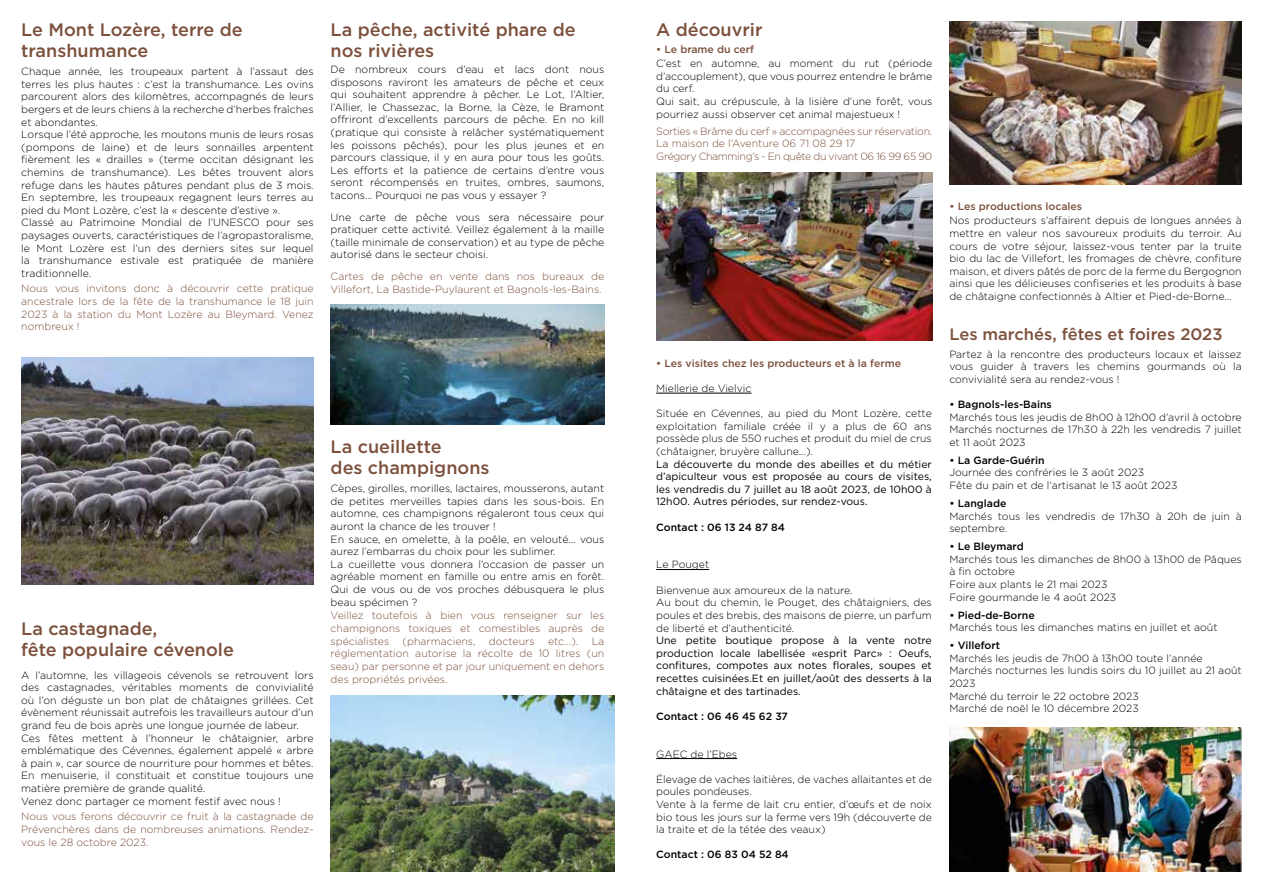
<style>
.page{position:relative;width:1263px;height:893px;background:#fff}
.page>*{position:absolute;margin:0;border:0;box-sizing:border-box;transform-origin:0 0}
.t1{font:500 18px/21.6px "Gotham";color:#7c503c}
.t2{font:500 16.5px "Gotham";color:#7c503c}
.t3{font:300 10.5px/12.6px "Gotham";color:#000}
.t4{font:300 10.5px/12.6px "Gotham";color:#7c503c;text-align:justify}
.t5{font:10.5px/12.6px "Gotham";color:#000;text-align:justify}
.t6{font:500 10.5px "Gotham";color:#000}
.t7{font:300 10.5px/12.6px "Gotham";letter-spacing:-.02em;color:#7c503c}
.t8{font:500 10.5px "Gotham";color:#7c503c}
</style>
<div class="page">
<img style="left:21px;top:358px;width:293px;height:227px">
<img style="left:331px;top:696px;width:283px;height:176px">
<img style="left:657px;top:173px;width:275px;height:167px">
<hr style="left:656px;top:393px;width:95px;height:1px;background:#000">
<hr style="left:656px;top:569px;width:53px;height:1px;background:#000">
<hr style="left:656px;top:758px;width:81px;height:1px;background:#000">
<img style="left:949px;top:21px;width:293px;height:164px">
<img style="left:949px;top:728px;width:293px;height:144px">
<img style="left:331px;top:305px;width:273px;height:119px">
<h1 class="t1" style="left:21px;top:18px;width:223px">Le Mont Lozère, terre de transhumance</h1>
<p class="t3" style="left:21px;top:65px;width:294px">Chaque année, les troupeaux partent à l’assaut des terres les plus hautes : c’est la transhumance. Les ovins parcourent alors des kilomètres, accompagnés de leurs bergers et de leurs chiens à la recherche d’herbes fraîches et abondantes.<br>Lorsque l’été approche, les moutons munis de leurs rosas (pompons de laine) et de leurs sonnailles arpentent fièrement les « drailles » (terme occitan désignant les chemins de transhumance). Les bêtes trouvent alors refuge dans les hautes pâtures pendant plus de 3 mois.<br>En septembre, les troupeaux regagnent leurs terres au pied du Mont Lozère, c’est la « descente d’estive ».<br>Classé au Patrimoine Mondial de l’UNESCO pour ses paysages ouverts, caractéristiques de l’agropastoralisme, le Mont Lozère est l’un des derniers sites sur lequel la transhumance estivale est pratiquée de manière traditionnelle.</p>
<p class="t4" style="left:21px;top:282px;width:294px">Nous vous invitons donc à découvrir cette pratique ancestrale lors de la fête de la transhumance le 18 juin 2023 à la station du Mont Lozère au Bleymard. Venez nombreux !</p>
<h1 class="t1" style="left:331px;top:18px;width:247px">La pêche, activité phare de nos rivières</h1>
<p class="t3" style="left:331px;top:63px;width:275px;text-align:justify">De nombreux cours d’eau et lacs dont nous disposons raviront les amateurs de pêche et ceux qui souhaitent apprendre à pêcher. Le Lot, l’Altier, l’Allier, le Chassezac, la Borne, la Cèze, le Bramont offriront d’excellents parcours de pêche. En no kill (pratique qui consiste à relâcher systématiquement les poissons pêchés), pour les plus jeunes et en parcours classique, il y en aura pour tous les goûts.<br>Les efforts et la patience de certains d’entre vous seront récompensés en truites, ombres, saumons, tacons... Pourquoi ne pas vous y essayer ?</p>
<p class="t3" style="left:331px;top:210px;width:275px;text-align:justify">Une carte de pêche vous sera nécessaire pour pratiquer cette activité. Veillez également à la maille (taille minimale de conservation) et au type de pêche autorisé dans le secteur choisi.</p>
<p class="t4" style="left:331px;top:270px;width:275px">Cartes de pêche en vente dans nos bureaux de<br>Villefort, La Bastide-Puylaurent et Bagnols-les-Bains.</p>
<h1 class="t1" style="left:21px;top:617px;width:214px">La castagnade,<br>fête populaire cévenole</h1>
<p class="t3" style="left:21px;top:668px;width:294px">A l’automne, les villageois cévenols se retrouvent lors des castagnades, véritables moments de convivialité où l’on déguste un bon plat de châtaignes grillées. Cet évènement réunissait autrefois les travailleurs autour d’un grand feu de bois après une longue journée de labeur.<br>Ces fêtes mettent à l’honneur le châtaignier, arbre emblématique des Cévennes, également appelé « arbre à pain », car source de nourriture pour hommes et bêtes.<br>En menuiserie, il constituait et constitue toujours une matière première de grande qualité.<br>Venez donc partager ce moment festif avec nous !</p>
<p class="t4" style="left:21px;top:810px;width:294px">Nous vous ferons découvrir ce fruit à la castagnade de Prévenchères dans de nombreuses animations. Rendez&shy;vous le 28 octobre 2023.</p>
<h1 class="t1" style="left:331px;top:435px;width:160px">La cueillette<br>des champignons</h1>
<p class="t3" style="left:331px;top:482px;width:275px">Cèpes, girolles, morilles, lactaires, mousserons, autant de petites merveilles tapies dans les sous-bois. En automne, ces champignons régaleront tous ceux qui auront la chance de les trouver !<br>En sauce, en omelette, à la poêle, en velouté... vous aurez l’embarras du choix pour les sublimer.<br>La cueillette vous donnera l’occasion de passer un agréable moment en famille ou entre amis en forêt.<br>Qui de vous ou de vos proches débusquera le plus beau spécimen ?</p>
<p class="t4" style="left:331px;top:609px;width:275px">Veillez toutefois à bien vous renseigner sur les champignons toxiques et comestibles auprès de spécialistes</p>
<p class="t4" style="left:403px;top:634px;width:74px">(pharmaciens,</p>
<p class="t4" style="left:489px;top:634px;width:47px">docteurs</p>
<p class="t4" style="left:548px;top:634px;width:32px">etc...).</p>
<p class="t4" style="left:331px;top:634px;width:275px;text-indent:261px">La réglementation autorise la récolte de 10 litres (un seau) par personne et par jour uniquement en dehors des propriétés privées.</p>
<h1 class="t1" style="left:656px;top:18px;width:108px">A découvrir</h1>
<p class="t8" style="left:656px;top:42px;width:100px">• Le brame du cerf</p>
<p class="t3" style="left:656px;top:57px;width:278px">C’est en automne, au moment du rut (période d’accouplement), que vous pourrez entendre le brâme du cerf.<br>Qui sait, au crépuscule, à la lisière d’une forêt, vous pourriez aussi observer cet animal majestueux !</p>
<p class="t7" style="left:656px;top:124px;width:278px">Sorties « Brâme du cerf » accompagnées sur réservation.<br>La maison de l’Aventure 06 71 08 29 17<br>Grégory Chamming’s - En quête du vivant 06 16 99 65 90</p>
<p class="t8" style="left:656px;top:356px;width:246px">• Les visites chez les producteurs et à la ferme</p>
<p class="t3" style="left:656px;top:382px;width:97px">Miellerie de Vielvic</p>
<p class="t3" style="left:656px;top:407px;width:277px;text-align:justify">Située en Cévennes, au pied du Mont Lozère, cette exploitation familiale créée il y a plus de 60 ans possède plus de 550 ruches et produit du miel de crus (châtaigner, bruyère callune...).</p>
<p class="t5" style="left:656px;top:457px;width:277px">La découverte du monde des abeilles et du métier d’apiculteur vous est proposée au cours de visites, les vendredis du 7 juillet au 18 août 2023, de 10h00 à 12h00. Autres périodes, sur rendez-vous.</p>
<p class="t6" style="left:656px;top:520px;width:130px">Contact : 06 13 24 87 84</p>
<p class="t3" style="left:656px;top:558px;width:55px">Le Pouget</p>
<p class="t3" style="left:656px;top:583px;width:277px">Bienvenue aux amoureux de la nature.<br>Au bout du chemin, le Pouget, des châtaigniers, des poules et des brebis, des maisons de pierre, un parfum de liberté et d’authenticité.</p>
<p class="t5" style="left:656px;top:634px;width:277px">Une petite boutique propose à la vente notre production locale labellisée «esprit Parc» : Oeufs, confitures, compotes aux notes florales, soupes et recettes cuisinées.Et en juillet/août des desserts à la châtaigne et des tartinades.</p>
<p class="t6" style="left:656px;top:709px;width:133px">Contact : 06 46 45 62 37</p>
<p class="t3" style="left:656px;top:747px;width:83px">GAEC de l’Ebes</p>
<p class="t3" style="left:656px;top:772px;width:277px">Élevage de vaches laitières, de vaches allaitantes et de poules pondeuses.<br>Vente à la ferme de lait cru entier, d’œufs et de noix bio tous les jours sur la ferme vers 19h (découverte de la traite et de la tétée des veaux)</p>
<p class="t6" style="left:656px;top:848px;width:134px">Contact : 06 83 04 52 84</p>
<p class="t8" style="left:949px;top:200px;width:134px">• Les productions locales</p>
<p class="t3" style="left:949px;top:214px;width:294px;text-align:justify">Nos producteurs s’affairent depuis de longues années à mettre en valeur nos savoureux produits du terroir. Au cours de votre séjour, laissez-vous tenter par la truite bio du lac de Villefort, les fromages de chèvre, confiture maison, et divers pâtés de porc de la ferme du Bergognon ainsi que les délicieuses confiseries et les produits à base de châtaigne confectionnés à Altier et Pied-de-Borne...</p>
<h2 class="t2" style="left:949px;top:323px;width:275px">Les marchés, fêtes et foires 2023</h2>
<p class="t3" style="left:949px;top:347px;width:294px;text-align:justify">Partez à la rencontre des producteurs locaux et laissez vous guider à travers les chemins gourmands où la convivialité sera au rendez-vous !</p>
<p class="t6" style="left:949px;top:397px;width:104px">• Bagnols-les-Bains</p>
<p class="t3" style="left:949px;top:410px;width:294px;text-align:justify">Marchés tous les jeudis de 8h00 à 12h00 d’avril à octobre Marchés nocturnes de 17h30 à 22h les vendredis 7 juillet et 11 août 2023</p>
<p class="t6" style="left:949px;top:453px;width:97px">• La Garde-Guérin</p>
<p class="t3" style="left:949px;top:466px;width:230px">Journée des confréries le 3 août 2023<br>Fête du pain et de l’artisanat le 13 août 2023</p>
<p class="t6" style="left:949px;top:496px;width:59px">• Langlade</p>
<p class="t3" style="left:949px;top:509px;width:294px">Marchés tous les vendredis de 17h30 à 20h de juin à septembre.</p>
<p class="t6" style="left:949px;top:540px;width:76px">• Le Bleymard</p>
<p class="t3" style="left:949px;top:553px;width:294px">Marchés tous les dimanches de 8h00 à 13h00 de Pâques à fin octobre<br>Foire aux plants le 21 mai 2023<br>Foire gourmande le 4 août 2023</p>
<p class="t6" style="left:949px;top:608px;width:87px">• Pied-de-Borne</p>
<p class="t3" style="left:949px;top:621px;width:270px">Marchés tous les dimanches matins en juillet et août</p>
<p class="t6" style="left:949px;top:639px;width:52px">• Villefort</p>
<p class="t3" style="left:949px;top:652px;width:294px">Marchés les jeudis de 7h00 à 13h00 toute l’année Marchés nocturnes les lundis soirs du 10 juillet au 21 août 2023<br>Marché du terroir le 22 octobre 2023<br>Marché de noël le 10 décembre 2023</p>
</div>
